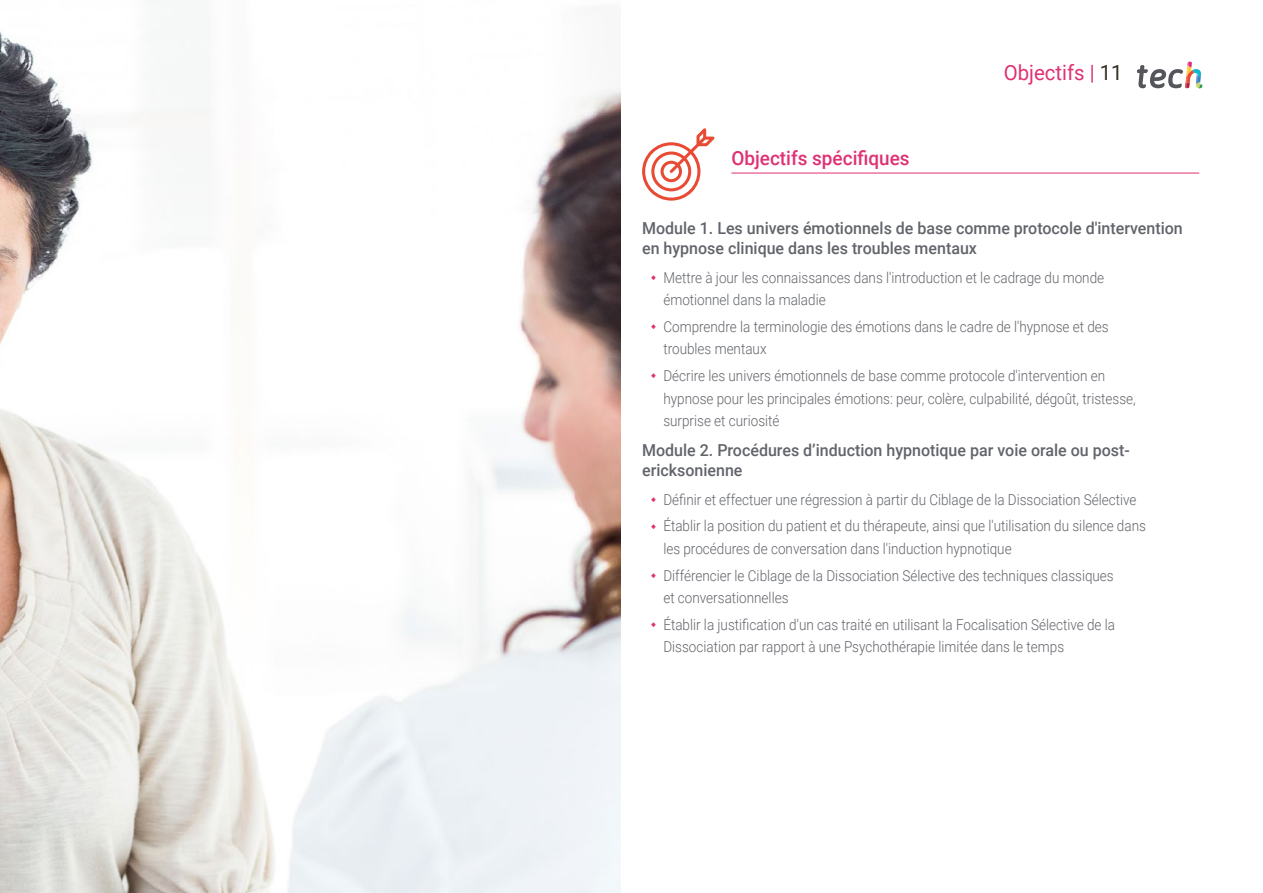
<style>
.page{position:relative;width:1263px;height:893px;background:#fff}
.page>*{position:absolute;margin:0;border:0;box-sizing:border-box;transform-origin:0 0}
.t1{font:21px "Roboto";color:#df3174}
.t2{font:500 19.5px "Roboto";color:#df3174}
.t3{font:500 16.5px/19.5px "Roboto";color:#61646a}
.t4{font:300 15px/22.5px "Roboto";color:#61646a;scale:.9 1}
.s1{color:#dc3072}
.s2{color:#312e20}
</style>
<div class="page">
<hr style="left:731px;top:173px;width:468px;height:1px;background:#df3174">
<svg style="left:642px;top:128px;width:72px;height:73px"></svg>
<img style="left:0;top:31px;width:621px;height:862px">
<svg style="left:1137px;top:62px;width:65px;height:27px"></svg>
<h2 class="t2" style="left:731px;top:144px;width:180px">Objectifs spécifiques</h2>
<h1 class="t1" style="left:1004px;top:57px;width:120px">Objectifs <span class="s1">|</span> <span class="s2">11</span></h1>
<p class="t3" style="left:642px;top:218px;width:542px">Module 1. Les univers émotionnels de base comme protocole d'intervention en hypnose clinique dans les troubles mentaux</p>
<p class="t4" style="left:663px;top:265px;width:491px">Mettre à jour les connaissances dans l'introduction et le cadrage du monde émotionnel dans la maladie</p>
<p class="t4" style="left:663px;top:315px;width:496px">Comprendre la terminologie des émotions dans le cadre de l'hypnose et des troubles mentaux</p>
<p class="t4" style="left:663px;top:364px;width:526px">Décrire les univers émotionnels de base comme protocole d'intervention en hypnose pour les principales émotions: peur, colère, culpabilité, dégoût, tristesse, surprise et curiosité</p>
<p class="t3" style="left:642px;top:440px;width:489px">Module 2. Procédures d’induction hypnotique par voie orale ou post&shy;ericksonienne</p>
<p class="t4" style="left:663px;top:485px;width:538px;line-height:26.7px">Définir et effectuer une régression à partir du Ciblage de la Dissociation Sélective<br>Établir la position du patient et du thérapeute, ainsi que l'utilisation du silence dans</p>
<p class="t4" style="left:663px;top:535px;width:502px;line-height:26.7px">les procédures de conversation dans l'induction hypnotique<br>Différencier le Ciblage de la Dissociation Sélective des techniques classiques</p>
<p class="t4" style="left:663px;top:584px;width:503px;line-height:26.7px">et conversationnelles<br>Établir la justification d'un cas traité en utilisant la Focalisation Sélective de la</p>
<p class="t4" style="left:663px;top:635px;width:447px">Dissociation par rapport à une Psychothérapie limitée dans le temps</p>
</div>
